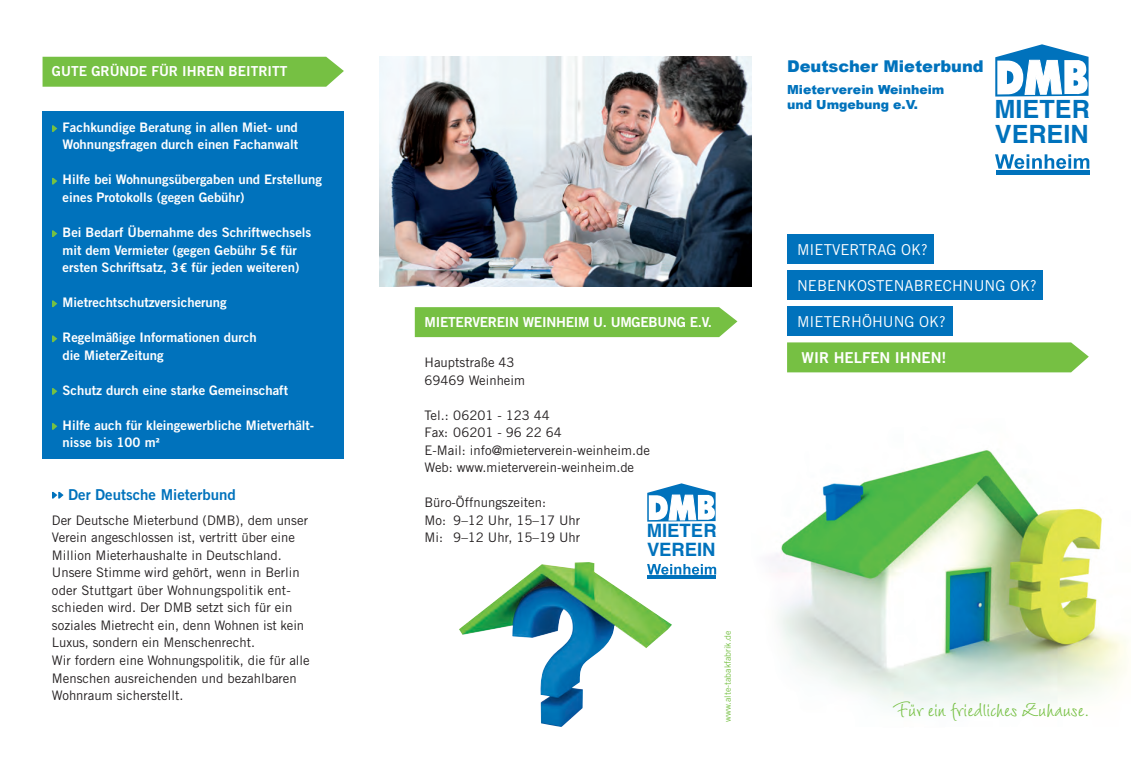
<style>
.page{position:relative;width:1131px;height:759px;background:#fff}
.page>*{position:absolute;margin:0;border:0;box-sizing:border-box;transform-origin:0 0}
.t1{font:700 25.12px/25.2px "Helvetica";color:#0072bc}
.t2{font:23.88px "LT Wiesbaden Swing";color:#76c043}
.t3{font:700 18.38px/18.5px "Helvetica";color:#0072bc}
.t4{font:900 16.25px "Arial";color:#0072bc}
.t5{font:15px "Trade Gothic";color:#fff}
.t6{font:15px "Trade Gothic Bold Two";color:#0072bc}
.t7{font:15px "Trade Gothic Bold Two";color:#fff}
.t8{font:13.75px "Trade Gothic Bold Two";color:#fff}
.t9{font:13.12px/17.5px "Trade Gothic";color:#231f20}
.t10{font:13.12px/17.5px "Trade Gothic Bold Two";color:#fff}
.t11{font:900 12.5px/15px "Arial";color:#0072bc}
.t12{font:8.75px "Trade Gothic";color:#76c043}
.s1{font-family:"The Sans";font-weight:700}
.s2{font-family:"Taz";font-weight:700}
</style>
<div class="page">
<img style="left:770px;top:450px;width:358px;height:259px">
<div style="left:415px;top:307px;width:322px;height:30px;background:#76c043"></div>
<div style="left:787px;top:270px;width:255px;height:30px;background:#0072bc"></div>
<div style="left:787px;top:233px;width:146px;height:30px;background:#0072bc"></div>
<div style="left:787px;top:306px;width:165px;height:30px;background:#0072bc"></div>
<div style="left:787px;top:342px;width:301px;height:30px;background:#76c043"></div>
<div style="left:43px;top:57px;width:301px;height:30px;background:#76c043"></div>
<div style="left:43px;top:111px;width:301px;height:347px;background:#0072bc"></div>
<svg style="left:52px;top:125px;width:5px;height:7px"></svg>
<svg style="left:52px;top:178px;width:5px;height:6px"></svg>
<svg style="left:52px;top:230px;width:5px;height:7px"></svg>
<svg style="left:52px;top:300px;width:5px;height:7px"></svg>
<svg style="left:52px;top:335px;width:5px;height:7px"></svg>
<svg style="left:52px;top:388px;width:5px;height:6px"></svg>
<svg style="left:52px;top:423px;width:5px;height:6px"></svg>
<svg style="left:52px;top:491px;width:12px;height:7px"></svg>
<img style="left:379px;top:57px;width:372px;height:229px">
<img style="left:459px;top:562px;width:213px;height:164px">
<svg style="left:995px;top:154px;width:94px;height:15px"></svg>
<hr style="left:995px;top:170px;width:94px;height:4px;background:#0072bc">
<svg style="left:995px;top:44px;width:93px;height:52px"></svg>
<svg style="left:647px;top:563px;width:69px;height:11px"></svg>
<hr style="left:647px;top:575px;width:69px;height:3px;background:#0072bc">
<svg style="left:647px;top:483px;width:69px;height:38px"></svg>
<p class="t8" style="left:52px;top:63px;width:237px">Gute Gründe für I hren Beitritt</p>
<p class="t10" style="left:57px;top:118px;width:242px;text-align:center">Fachkundige Beratung in allen Miet- und<br>Wohnungsfragen durch einen Fachanwalt</p>
<p class="t10" style="left:63px;top:171px;width:261px;text-indent:-5px">H ilfe bei Wohnungsübergaben und Erstellung eines Protokolls (gegen Gebühr)</p>
<p class="t10" style="left:63px;top:223px;width:250px">Bei Bedarf Ü bernahme des Schriftwechsels mit dem Vermieter (gegen Gebühr 5<span class="s1">€</span> für ersten Schriftsatz, 3<span class="s1">€</span> für jeden weiteren)</p>
<p class="t10" style="left:63px;top:293px;width:166px">Mietrechtschutzversicherung</p>
<p class="t10" style="left:63px;top:328px;width:195px;text-indent:-5px">Regelmäßige I nformationen durch die MieterZeitung</p>
<p class="t10" style="left:63px;top:381px;width:227px">Schutz durch eine starke Gemeinschaft</p>
<p class="t10" style="left:63px;top:416px;width:253px;text-indent:-5px">H ilfe auch für kleingewerbliche Mietverhält&shy;nisse bis 100 m<span class="s2">²</span></p>
<p class="t6" style="left:68px;top:485px;width:169px">Der Deutsche Mieterbund</p>
<p class="t9" style="left:52px;top:511px;width:259px">Der Deutsche Mieterbund (DMB), dem unser Verein angeschlossen ist, vertritt über eine Million Mieterhaushalte in Deutschland.<br>-------U nsere Stimme wird gehört, wenn in Berlin oder Stuttgart über Wohnungspolitik ent&shy;schieden wird. Der DMB setzt sich für ein soziales Mietrecht ein, denn Wohnen ist kein Luxus, sondern ein Menschenrecht.<br>Wir fordern eine Wohnungspolitik, die für alle Menschen ausreichenden und bezahlbaren Wohnraum sicherstellt.</p>
<p class="t8" style="left:424px;top:313px;width:190px">Mieterverein Weinheim u. Umg</p>
<p class="t8" style="left:640px;top:313px;width:73px">ebung e.V.</p>
<p class="t9" style="left:424px;top:353px;width:102px">H auptstraße 43<br>69469 Weinheim</p>
<p class="t9" style="left:424px;top:406px;width:227px">Tel.: 06201 - 123 44<br>Fax: 06201 - 96 22 64<br>E-Mail: info@mieterverein-weinheim.de<br>Web: www.mieterverein-weinheim.de</p>
<p class="t9" style="left:424px;top:493px;width:157px">B üro-Öffnungszeiten:<br>Mo: 9–12 U hr, 15–17 U hr<br>Mi: 9–12 Uhr, 15–19 Uhr</p>
<h3 class="t3" style="left:646px;top:520px;width:71px">MIETER<br>VEREIN</h3>
<p class="t12" style="left:722px;top:721px;width:93px;rotate:-90deg">www.alte-tabakfabrik.de</p>
<p class="t4" style="left:787px;top:57px;width:198px">Deutscher Mieterbund</p>
<p class="t11" style="left:787px;top:83px;width:159px">Mieterverein Weinheim und Umgebung e.V.</p>
<h1 class="t1" style="left:994px;top:95px;width:97px">MIETER<br>VEREIN</h1>
<p class="t5" style="left:797px;top:240px;width:132px">Mietvertrag OK?</p>
<p class="t5" style="left:797px;top:276px;width:50px">Nebenko</p>
<p class="t5" style="left:867px;top:276px;width:171px">stenabrechn ung OK?</p>
<p class="t5" style="left:797px;top:312px;width:150px">Mieterhöhung OK?</p>
<p class="t7" style="left:801px;top:348px;width:146px">Wir helfen I hnen!</p>
<h2 class="t2" style="left:892px;top:693px;width:198px">Für ein friedliches Zuhause.</h2>
</div>
